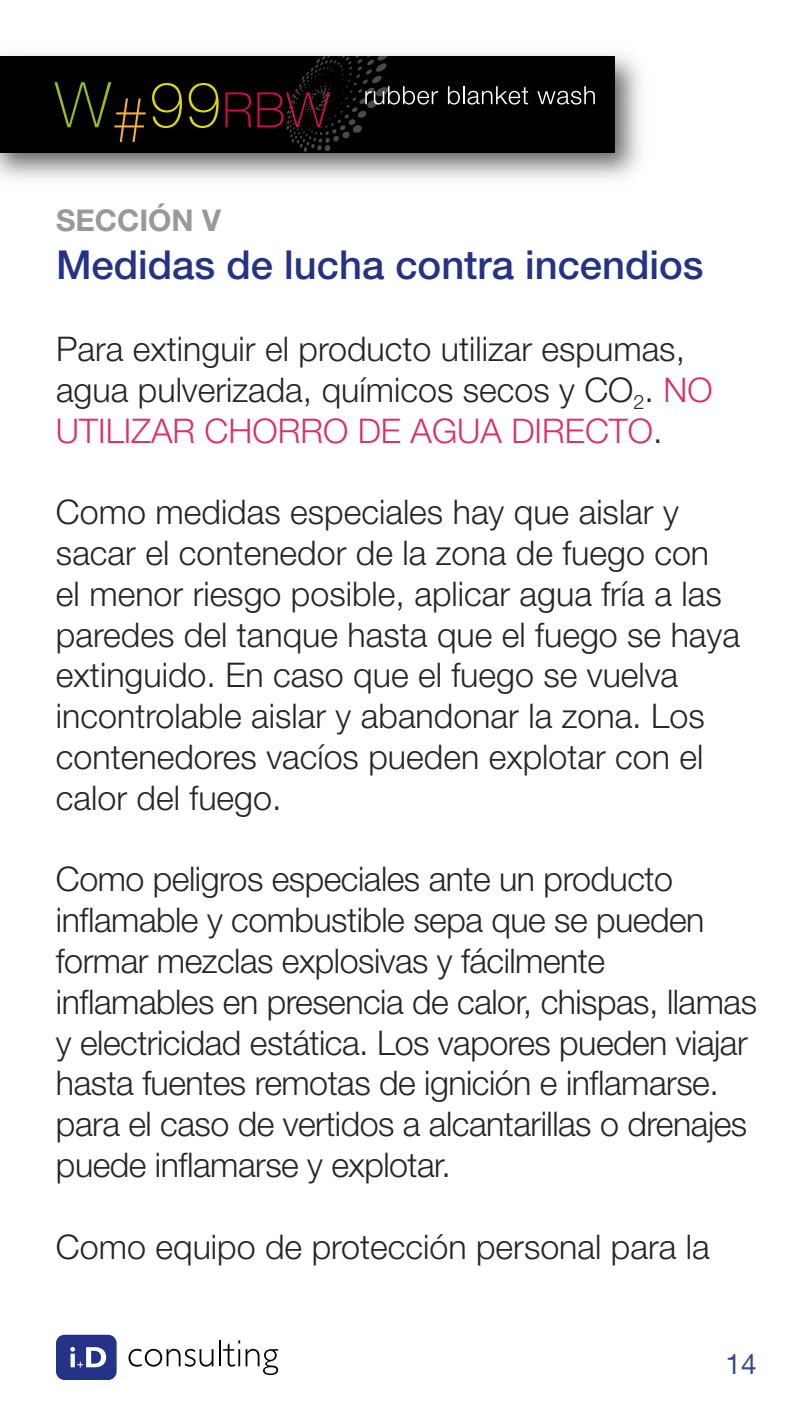
<style>
.page{position:relative;width:800px;height:1420px;background:#fff}
.page>*{position:absolute;margin:0;border:0;box-sizing:border-box;transform-origin:0 0}
.t1{font:500 40px "Helvetica Neue LT Std";color:#243387}
.t2{font:300 34px/40.8px "Helvetica Neue LT Std";color:#262626}
.t3{font:700 30px "Helvetica Neue LT Std";color:#999}
.t4{font:28px "Helvetica Neue LT Std";color:#3a4793}
.s1{color:#dc2f6c}
</style>
<div class="page">
<svg style="left:129px;top:1349px;width:84px;height:18px"></svg>
<hr style="left:219px;top:1340px;width:2px;height:26px;background:#000">
<svg style="left:223px;top:1340px;width:17px;height:27px"></svg>
<svg style="left:246px;top:1349px;width:32px;height:26px"></svg>
<svg style="left:56px;top:1335px;width:61px;height:45px"></svg>
<img style="left:0;top:53px;width:641px;height:126px">
<div style="left:0;top:57px;width:615px;height:96px;background:#000"></div>
<svg style="left:448px;top:86px;width:80px;height:19px"></svg>
<svg style="left:537px;top:86px;width:58px;height:19px"></svg>
<svg style="left:54px;top:82px;width:92px;height:60px"></svg>
<svg style="left:152px;top:83px;width:30px;height:45px"></svg>
<svg style="left:189px;top:83px;width:30px;height:45px"></svg>
<svg style="left:226px;top:57px;width:212px;height:95px"></svg>
<p class="t3" style="left:56px;top:202px;width:167px">SECCIÓN V</p>
<p class="t1" style="left:56px;top:241px;width:649px">Medidas de lucha contra incendios</p>
<p class="t2" style="left:56px;top:328px;width:658px">Para extinguir el producto utilizar espumas, agua pulverizada, químicos secos y CO<sub>2</sub>. <span class="s1">NO<br>UTILIZAR CHORRO DE AGUA DIRECTO</span>.</p>
<p class="t2" style="left:56px;top:491px;width:686px">Como medidas especiales hay que aislar y sacar el contenedor de la zona de fuego con el menor riesgo posible, aplicar agua fría a las paredes del tanque hasta que el fuego se haya extinguido. En caso que el fuego se vuelva incontrolable aislar y abandonar la zona. Los contenedores vacíos pueden explotar con el calor del fuego.</p>
<p class="t2" style="left:56px;top:858px;width:703px">Como peligros especiales ante un producto inflamable y combustible sepa que se pueden formar mezclas explosivas y fácilmente inflamables en presencia de calor, chispas, llamas y electricidad estática. Los vapores pueden viajar hasta fuentes remotas de ignición e inflamarse. para el caso de vertidos a alcantarillas o drenajes puede inflamarse y explotar.</p>
<p class="t2" style="left:56px;top:1225px;width:655px">Como equipo de protección personal para la</p>
<p class="t4" style="left:725px;top:1347px;width:33px">14</p>
</div>
